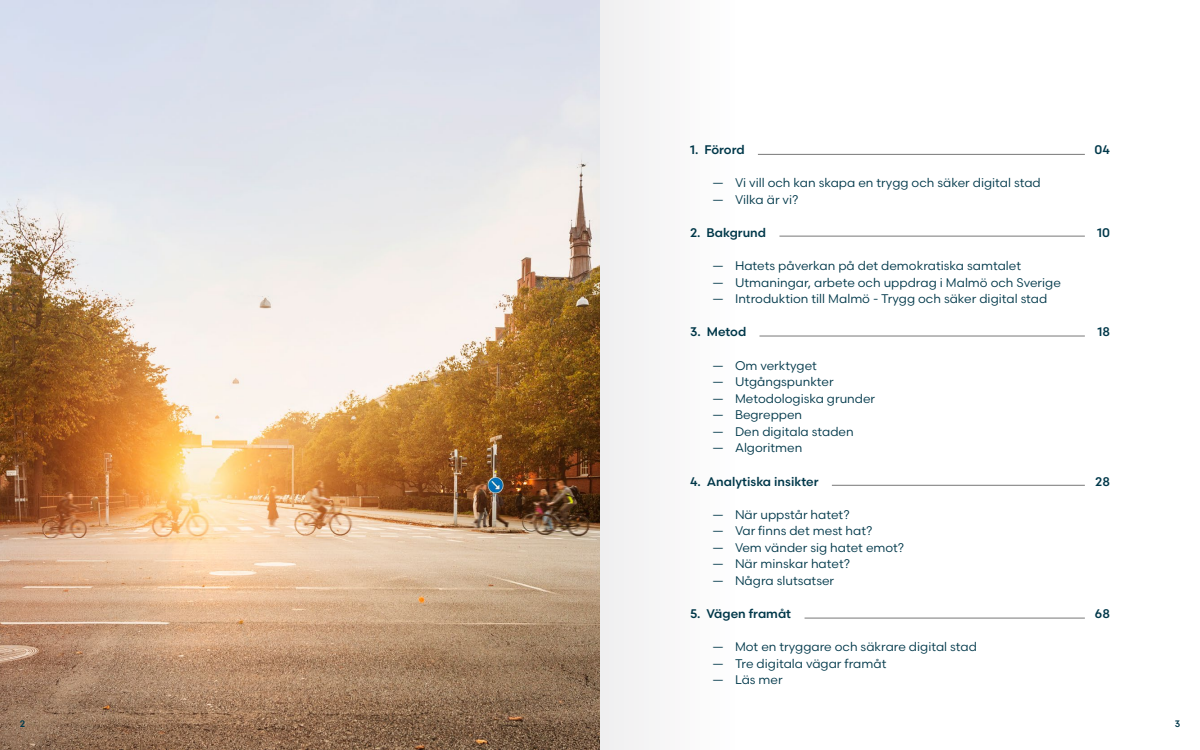
<style>
.page{position:relative;width:1200px;height:750px;background:#fff}
.page>*{position:absolute;margin:0;border:0;box-sizing:border-box;transform-origin:0 0}
.t1{font:12.5px "Scandia";color:#00384a}
.t2{font:500 12.5px "Scandia";color:#00384a}
.t3{font:500 9.38px "Scandia";color:#00384a}
</style>
<div class="page">
<img style="left:0;top:0;width:600px;height:750px">
<hr style="left:758px;top:154px;width:327px;height:1px;background:#777">
<hr style="left:779px;top:236px;width:306px;height:1px;background:#777">
<hr style="left:759px;top:336px;width:326px;height:1px;background:#777">
<hr style="left:832px;top:485px;width:253px;height:1px;background:#777">
<hr style="left:805px;top:618px;width:280px;height:1px;background:#777">
<div style="left:600px;top:0;width:142px;height:750px;background:#f7f6f7"></div>
<p class="t2" style="left:690px;top:142px;width:56px">1. Förord</p>
<p class="t1" style="left:712px;top:175px;width:330px">— Vi vill och kan skapa en trygg och säker digital stad</p>
<p class="t1" style="left:712px;top:192px;width:87px">— Vilka är vi?</p>
<p class="t2" style="left:690px;top:225px;width:78px">2. Bakgrund</p>
<p class="t1" style="left:712px;top:258px;width:310px">— Hatets påverkan på det demokratiska samtalet</p>
<p class="t1" style="left:712px;top:275px;width:350px">— Utmaningar, arbete och uppdrag i Malmö och Sverige</p>
<p class="t1" style="left:712px;top:291px;width:336px">— Introduktion till Malmö - Trygg och säker digital stad</p>
<p class="t2" style="left:690px;top:324px;width:58px">3. Metod</p>
<p class="t1" style="left:712px;top:357px;width:106px">— Om verktyget</p>
<p class="t1" style="left:712px;top:374px;width:123px">— Utgångspunkter</p>
<p class="t1" style="left:712px;top:391px;width:164px">— Metodologiska grunder</p>
<p class="t1" style="left:712px;top:407px;width:91px">— Begreppen</p>
<p class="t1" style="left:712px;top:424px;width:143px">— Den digitala staden</p>
<p class="t1" style="left:712px;top:440px;width:91px">— Algoritmen</p>
<p class="t2" style="left:690px;top:473px;width:130px">4. Analytiska insikter</p>
<p class="t1" style="left:712px;top:506px;width:139px">— När uppstår hatet?</p>
<p class="t1" style="left:712px;top:523px;width:162px">— Var finns det mest hat?</p>
<p class="t1" style="left:712px;top:540px;width:193px">— Vem vänder sig hatet emot?</p>
<p class="t1" style="left:712px;top:556px;width:139px">— När minskar hatet?</p>
<p class="t1" style="left:712px;top:573px;width:123px">— Några slutsatser</p>
<p class="t2" style="left:690px;top:606px;width:103px">5. Vägen framåt</p>
<p class="t1" style="left:712px;top:639px;width:266px">— Mot en tryggare och säkrare digital stad</p>
<p class="t1" style="left:712px;top:656px;width:175px">— Tre digitala vägar framåt</p>
<p class="t1" style="left:712px;top:672px;width:72px">— Läs mer</p>
<p class="t2" style="left:1095px;top:142px;width:17px">04</p>
<p class="t2" style="left:1097px;top:225px;width:14px">10</p>
<p class="t2" style="left:1097px;top:324px;width:14px">18</p>
<p class="t2" style="left:1095px;top:473px;width:16px">28</p>
<p class="t2" style="left:1095px;top:606px;width:17px">68</p>
<p class="t3" style="left:20px;top:718px;width:7px">2</p>
<p class="t3" style="left:1175px;top:718px;width:7px">3</p>
</div>
